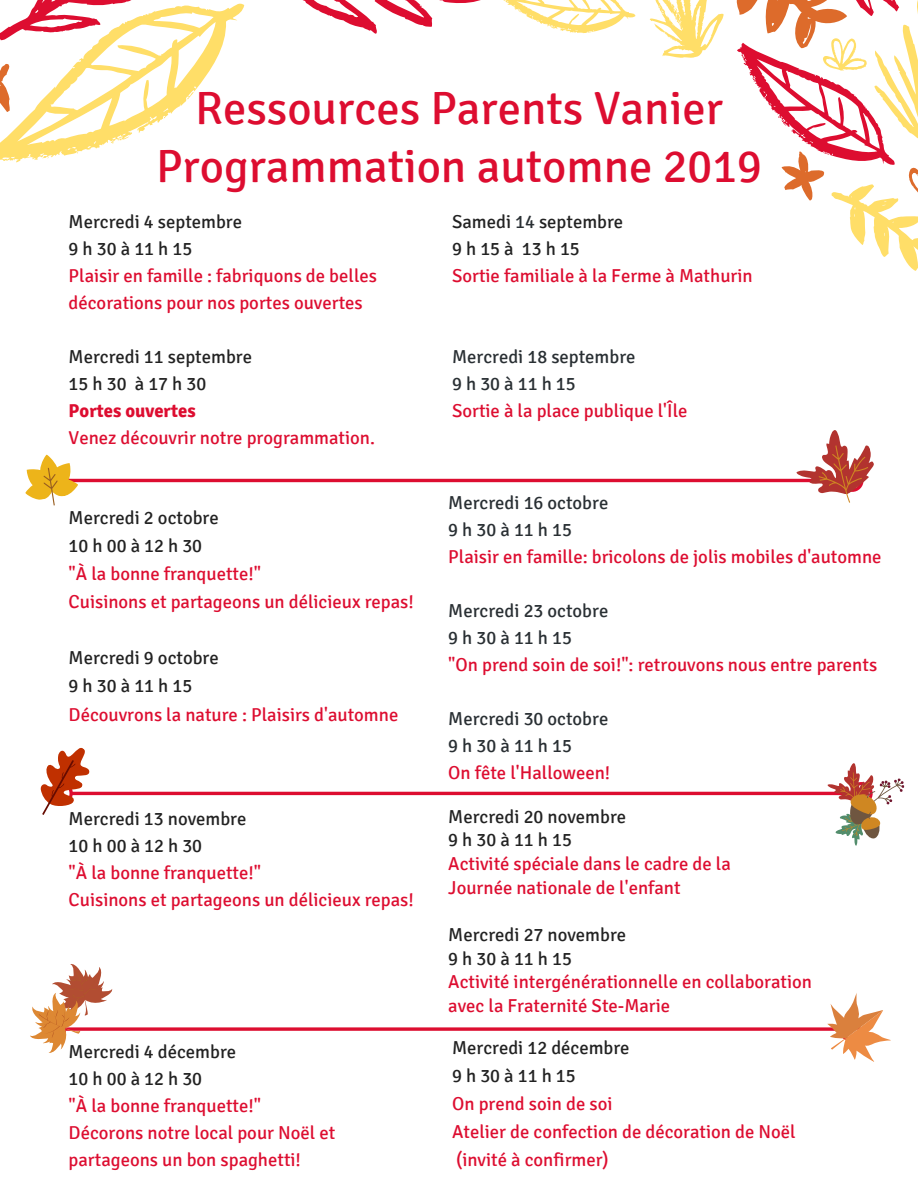
<style>
.page{position:relative;width:918px;height:1188px;background:#fff}
.page>*{position:absolute;margin:0;border:0;box-sizing:border-box;transform-origin:0 0}
.t1{font:46.65px/58.5px "Signika";color:#dd0d30;text-align:center}
.t2{font:18.75px/27px "Signika";color:#dd0d30}
.t3{font:18.75px/27px "Signika";color:#222}
.t4{font:18.75px/27px "Signika";color:#292f33}
.t5{font:700 18.75px "Signika";color:#dd0d30}
.s1{color:#292f33}
</style>
<div class="page">
<svg style="left:503px;top:0;width:132px;height:33px"></svg>
<svg style="left:0;top:0;width:481px;height:163px"></svg>
<svg style="left:650px;top:0;width:268px;height:271px"></svg>
<svg style="left:25px;top:430px;width:849px;height:76px"></svg>
<svg style="left:30px;top:964px;width:861px;height:98px"></svg>
<svg style="left:40px;top:747px;width:865px;height:99px"></svg>
<h1 class="t1" style="left:156px;top:79px;width:607px">Ressources Parents Vanier<br>Programmation automne 2019</h1>
<p class="t3" style="left:452px;top:208px;width:173px">Samedi <span class="s1">14</span> septembre<br>9h15à 13h15</p>
<p class="t2" style="left:452px;top:262px;width:302px">Sortie familiale à la Ferme à Mathurin</p>
<p class="t3" style="left:69px;top:208px;width:175px">Mercredi 4 septembre<br>9h30à11h15</p>
<p class="t2" style="left:69px;top:262px;width:310px">Plaisir en famille : fabriquons de belles décorations pour nos portes ouvertes</p>
<p class="t3" style="left:69px;top:343px;width:185px">Mercredi 11 septembre<br>15h30 à17h30</p>
<p class="t5" style="left:69px;top:399px;width:129px">Portes ouvertes</p>
<p class="t2" style="left:69px;top:424px;width:308px">Venez découvrir notre programmation.</p>
<p class="t4" style="left:452px;top:343px;width:185px">Mercredi 18 septembre<br>9h30à11h15</p>
<p class="t2" style="left:452px;top:397px;width:237px">Sortie à la place publique l'Île</p>
<p class="t3" style="left:69px;top:504px;width:152px;line-height:28.2px">Mercredi 2 octobre<br>10h00à12h30</p>
<p class="t2" style="left:69px;top:560px;width:347px;line-height:28.2px">"À la bonne franquette!"<br>Cuisinons et partageons un délicieux repas!</p>
<p class="t3" style="left:69px;top:644px;width:152px;line-height:28.2px">Mercredi 9 octobre<br>9h30à11h15</p>
<p class="t2" style="left:69px;top:701px;width:331px">Découvrons la nature : Plaisirs d'automne</p>
<p class="t3" style="left:69px;top:805px;width:179px">Mercredi 13 novembre<br>10h00à12h30</p>
<p class="t2" style="left:69px;top:859px;width:347px">"À la bonne franquette!"<br>Cuisinons et partageons un délicieux repas!</p>
<p class="t3" style="left:69px;top:1038px;width:169px">Mercredi 4 décembre<br>10h00à12h30</p>
<p class="t2" style="left:69px;top:1092px;width:268px">"À la bonne franquette!"<br>Décorons notre local pour Noël et partageons un bon spaghetti!</p>
<p class="t4" style="left:448px;top:490px;width:162px">Mercredi 16 octobre<br>9h30à11h15</p>
<p class="t2" style="left:448px;top:544px;width:435px">Plaisir en famille: bricolons de jolis mobiles d'automne</p>
<p class="t4" style="left:448px;top:598px;width:162px">Mercredi 23 octobre<br>9h30à11h15</p>
<p class="t2" style="left:448px;top:652px;width:430px">"On prend soin de soi!": retrouvons nous entre parents</p>
<p class="t4" style="left:448px;top:706px;width:162px">Mercredi 30 octobre<br>9h30à11h15</p>
<p class="t2" style="left:448px;top:760px;width:164px">On fête l'Halloween!</p>
<p class="t3" style="left:448px;top:805px;width:179px;line-height:23.7px">Mercredi 20 novembre<br>9h30à11h15</p>
<p class="t2" style="left:448px;top:852px;width:284px;line-height:23.7px">Activité spéciale dans le cadre de la<br>Journée nationale de l'enfant</p>
<p class="t3" style="left:448px;top:923px;width:179px;line-height:23.7px">Mercredi 27 novembre<br>9h30à11h15</p>
<p class="t2" style="left:448px;top:970px;width:365px;line-height:23.7px">Activité intergénérationnelle en collaboration avec la Fraternité Ste-Marie</p>
<p class="t3" style="left:452px;top:1034px;width:179px;line-height:28.2px">Mercredi 12 décembre<br>9h30à11h15</p>
<p class="t2" style="left:452px;top:1090px;width:345px;line-height:28.2px">On prend soin de soi<br>Atelier de confection de décoration de Noël (invité à confirmer)</p>
</div>
